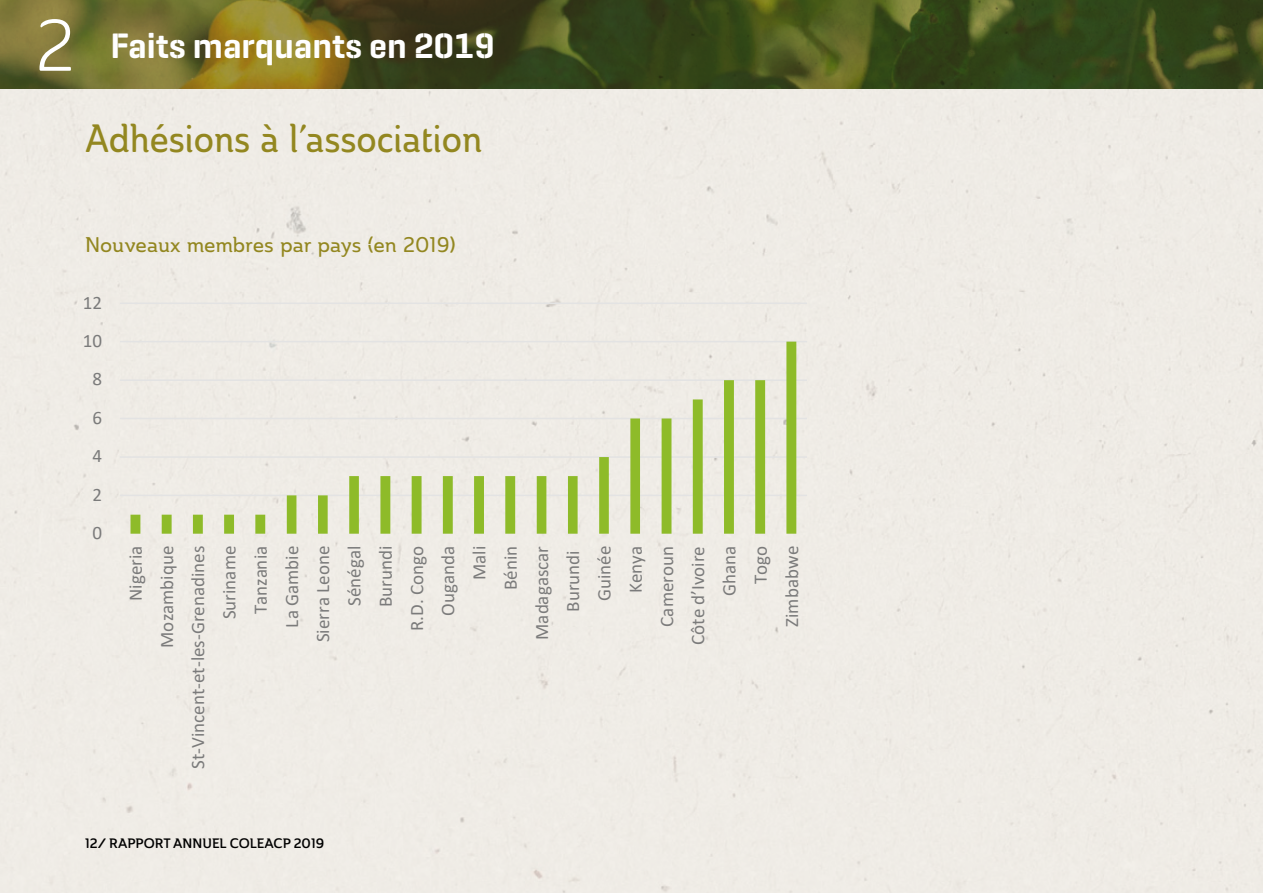
<style>
.page{position:relative;width:1263px;height:893px;background:#fff}
.page>*{position:absolute;margin:0;border:0;box-sizing:border-box;transform-origin:0 0}
._1__Titre{font:39px "Ainslie Con Med";color:#938720}
.t1{font:600 36px "Geogrotesque Stencil A";color:#fff}
._1_1__Titre{font:21px "Ainslie Nor Med";color:#938720}
.t2{font:19.05px/31.2px "Calibri";color:#7b7b7b;text-align:right}
.t3{font:13.5px "Ainslie Nor Dem";color:#000}
.s1{font-family:"Ainslie Nor Boo";font-weight:400;font-size:72px}
</style>
<div class="page">
<hr style="left:120px;top:495px;width:687px;height:1px;background:#e3e3e3">
<hr style="left:120px;top:456px;width:687px;height:2px;background:#e3e3e3">
<hr style="left:120px;top:418px;width:687px;height:1px;background:#e3e3e3">
<hr style="left:120px;top:379px;width:687px;height:2px;background:#e3e3e3">
<hr style="left:120px;top:341px;width:687px;height:1px;background:#e3e3e3">
<hr style="left:120px;top:303px;width:687px;height:1px;background:#e3e3e3">
<svg style="left:130px;top:342px;width:666px;height:192px;background:#e3e5cf"></svg>
<svg style="left:0;top:0;width:1263px;height:89px;background:#4e5420"></svg>
<h2 class="t1" style="left:35px;top:23px;width:461px"><span class="s1">2</span> Faits marquants en 2019</h2>
<p class="_1__Titre" style="left:85px;top:113px;width:399px">Adhésions à l’association</p>
<p class="_1_1__Titre" style="left:85px;top:231px;width:372px">Nouveaux membres par pays (en 2019)</p>
<p class="t2" style="left:83px;top:286px;width:21px">12</p>
<p class="t2" style="left:83px;top:325px;width:21px">10</p>
<p class="t2" style="left:92px;top:363px;width:11px">8</p>
<p class="t2" style="left:92px;top:401px;width:11px">6</p>
<p class="t2" style="left:92px;top:440px;width:11px">4</p>
<p class="t2" style="left:92px;top:478px;width:11px">2</p>
<p class="t2" style="left:92px;top:517px;width:11px">0</p>
<p class="t2" style="left:119px;top:769px;width:225px;rotate:-90deg">Nigeria<br>Mozambique<br>St-Vincent-et-les-Grenadines<br>Suriname<br>Tanzania<br>La Gambie<br>Sierra Leone<br>Sénégal<br>Burundi<br>R.D. Congo<br>Ouganda<br>Mali<br>Bénin<br>Madagascar<br>Burundi<br>Guinée<br>Kenya<br>Cameroun<br>Côte d’Ivoire<br>Ghana<br>Togo<br>Zimbabwe</p>
<p class="t3" style="left:85px;top:834px;width:241px">12/ RAPPORT ANNUEL COLEACP 2019</p>
</div>
